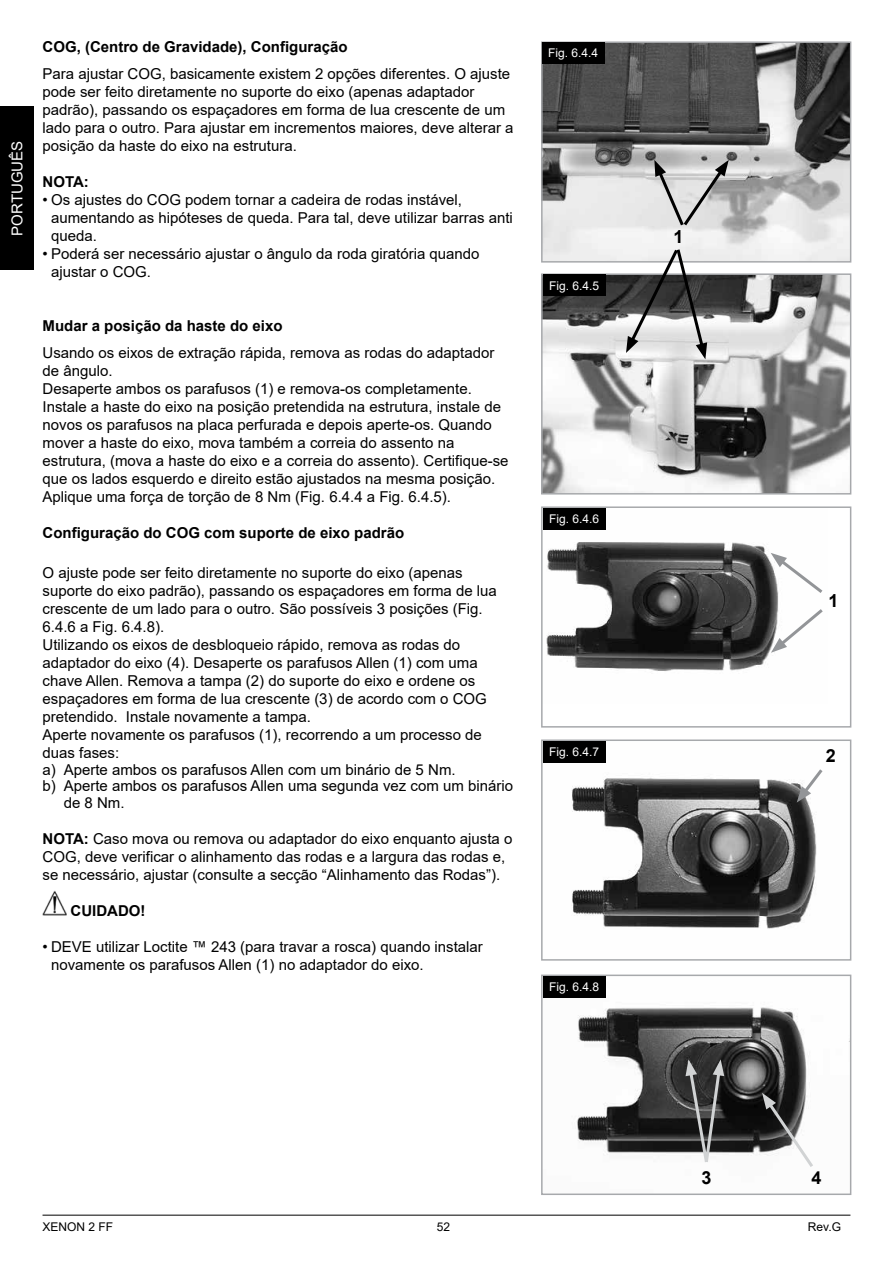
<style>
.page{position:relative;width:893px;height:1263px;background:#fff}
.page>*{position:absolute;margin:0;border:0;box-sizing:border-box;transform-origin:0 0}
.t1{font:700 18px "Arial";color:#000}
.body{font:15px/18px "Arial";color:#000}
.BODY_TEXT_Small_Lett{font:15px/16.5px "Arial";color:#000}
.PT_Sub_Heading{font:700 15px "Arial";color:#000}
.BODY_TEXT_Bullet{font:15px/18px "Arial";color:#000}
.body-2{font:700 15px "Arial";color:#000}
.t2{font:15px "Arial";color:#fff}
.Bildnummer{font:12px "Arial";color:#fff}
.t3{font:12px "Arial";color:#000}
.s1{font-weight:700}
</style>
<div class="page">
<div style="left:0;top:106px;width:34px;height:164px;background:#000"></div>
<hr style="left:43px;top:1215px;width:807px;height:1px;background:#000">
<img style="left:43px;top:891px;width:23px;height:24px">
<img style="left:544px;top:44px;width:304px;height:216px">
<div style="left:541px;top:41px;width:310px;height:222px;border:2px solid #a7a9ac"></div>
<div style="left:542px;top:42px;width:63px;height:21px;background:#000"></div>
<svg style="left:654px;top:160px;width:75px;height:69px;background:#c0c0c0"></svg>
<img style="left:544px;top:276px;width:304px;height:216px">
<div style="left:541px;top:273px;width:310px;height:222px;border:2px solid #a7a9ac"></div>
<div style="left:543px;top:275px;width:62px;height:21px;background:#000"></div>
<svg style="left:626px;top:246px;width:81px;height:113px"></svg>
<img style="left:544px;top:509px;width:234px;height:162px">
<div style="left:541px;top:506px;width:310px;height:222px;border:2px solid #a7a9ac"></div>
<div style="left:543px;top:508px;width:62px;height:21px;background:#000"></div>
<svg style="left:771px;top:606px;width:52px;height:47px"></svg>
<svg style="left:771px;top:553px;width:52px;height:43px"></svg>
<img style="left:544px;top:742px;width:273px;height:187px">
<div style="left:541px;top:739px;width:310px;height:222px;border:2px solid #a7a9ac"></div>
<div style="left:543px;top:741px;width:62px;height:21px;background:#000"></div>
<svg style="left:797px;top:766px;width:26px;height:36px"></svg>
<img style="left:544px;top:977px;width:263px;height:179px">
<div style="left:541px;top:974px;width:310px;height:221px;border:2px solid #a7a9ac"></div>
<div style="left:543px;top:976px;width:62px;height:21px;background:#000"></div>
<svg style="left:685px;top:1059px;width:39px;height:103px;background:#59595a"></svg>
<svg style="left:762px;top:1093px;width:51px;height:74px"></svg>
<p class="t2" style="left:7px;top:236px;width:96px;rotate:-90deg">PORTUGUÊS</p>
<p class="PT_Sub_Heading" style="left:43px;top:37px;width:307px">COG, (Centro de Gravidade), Configuração</p>
<p class="body" style="left:43px;top:65px;width:473px">Para ajustar COG, basicamente existem 2 opções diferentes. O ajuste pode ser feito diretamente no suporte do eixo (apenas adaptador padrão), passando os espaçadores em forma de lua crescente de um lado para o outro. Para ajustar em incrementos maiores, deve alterar a posição da haste do eixo na estrutura.</p>
<p class="body-2" style="left:43px;top:172px;width:48px">NOTA:</p>
<p class="body" style="left:51px;top:191px;width:463px;text-indent:-9px">• Os ajustes do COG podem tornar a cadeira de rodas instável, aumentando as hipóteses de queda. Para tal, deve utilizar barras anti queda.</p>
<p class="body" style="left:51px;top:245px;width:430px;text-indent:-9px">• Poderá ser necessário ajustar o ângulo da roda giratória quando ajustar o COG.</p>
<p class="PT_Sub_Heading" style="left:43px;top:316px;width:242px">Mudar a posição da haste do eixo</p>
<p class="body" style="left:43px;top:344px;width:453px">Usando os eixos de extração rápida, remova as rodas do adaptador de ângulo.</p>
<p class="body" style="left:43px;top:380px;width:468px">Desaperte ambos os parafusos (1) e remova-os completamente.<br>Instale a haste do eixo na posição pretendida na estrutura, instale de novos os parafusos na placa perfurada e depois aperte-os. Quando mover a haste do eixo, mova também a correia do assento na estrutura, (mova a haste do eixo e a correia do assento). Certifique-se que os lados esquerdo e direito estão ajustados na mesma posição.<br>Aplique uma força de torção de 8 Nm (Fig. 6.4.4 a Fig. 6.4.5).</p>
<p class="PT_Sub_Heading" style="left:43px;top:523px;width:363px">Configuração do COG com suporte de eixo padrão</p>
<p class="body" style="left:43px;top:564px;width:456px">O ajuste pode ser feito diretamente no suporte do eixo (apenas suporte do eixo padrão), passando os espaçadores em forma de lua crescente de um lado para o outro. São possíveis 3 posições (Fig.<br>6.4.6 a Fig. 6.4.8).</p>
<p class="body" style="left:43px;top:636px;width:446px">Utilizando os eixos de desbloqueio rápido, remova as rodas do adaptador do eixo (4). Desaperte os parafusos Allen (1) com uma chave Allen. Remova a tampa (2) do suporte do eixo e ordene os espaçadores em forma de lua crescente (3) de acordo com o COG pretendido. Instale novamente a tampa.</p>
<p class="BODY_TEXT_Bullet" style="left:43px;top:726px;width:441px">Aperte novamente os parafusos (1), recorrendo a um processo de duas fases:</p>
<p class="BODY_TEXT_Small_Lett" style="left:43px;top:761px;width:415px">a) Aperte ambos os parafusos Allen com um binário de 5 Nm.</p>
<p class="BODY_TEXT_Small_Lett" style="left:64px;top:777px;width:451px;text-indent:-21px">b) Aperte ambos os parafusos Allen uma segunda vez com um binário de 8 Nm.</p>
<p class="body" style="left:43px;top:829px;width:471px"><span class="s1">NOTA:</span> Caso mova ou remova ou adaptador do eixo enquanto ajusta o<br>COG, deve verificar o alinhamento das rodas e a largura das rodas e, se necessário, ajustar (consulte a secção “Alinhamento das Rodas”).</p>
<p class="body-2" style="left:71px;top:900px;width:76px">CUIDADO!</p>
<p class="body" style="left:51px;top:937px;width:433px;text-indent:-9px">• DEVE utilizar Loctite ™ 243 (para travar a rosca) quando instalar novamente os parafusos Allen (1) no adaptador do eixo.</p>
<p class="Bildnummer" style="left:548px;top:45px;width:52px">Fig. 6.4.4</p>
<p class="Bildnummer" style="left:549px;top:277px;width:52px">Fig. 6.4.5</p>
<p class="t1" style="left:673px;top:224px;width:12px">1</p>
<p class="Bildnummer" style="left:549px;top:510px;width:52px">Fig. 6.4.6</p>
<p class="t1" style="left:828px;top:588px;width:12px">1</p>
<p class="Bildnummer" style="left:549px;top:743px;width:52px">Fig. 6.4.7</p>
<p class="t1" style="left:826px;top:743px;width:12px">2</p>
<p class="Bildnummer" style="left:549px;top:978px;width:52px">Fig. 6.4.8</p>
<p class="t1" style="left:701px;top:1165px;width:12px">3</p>
<p class="t1" style="left:811px;top:1165px;width:12px">4</p>
<p class="t3" style="left:43px;top:1219px;width:72px">XENON 2 FF</p>
<p class="t3" style="left:437px;top:1219px;width:15px">52</p>
<p class="t3" style="left:808px;top:1219px;width:35px">Rev.G</p>
</div>
